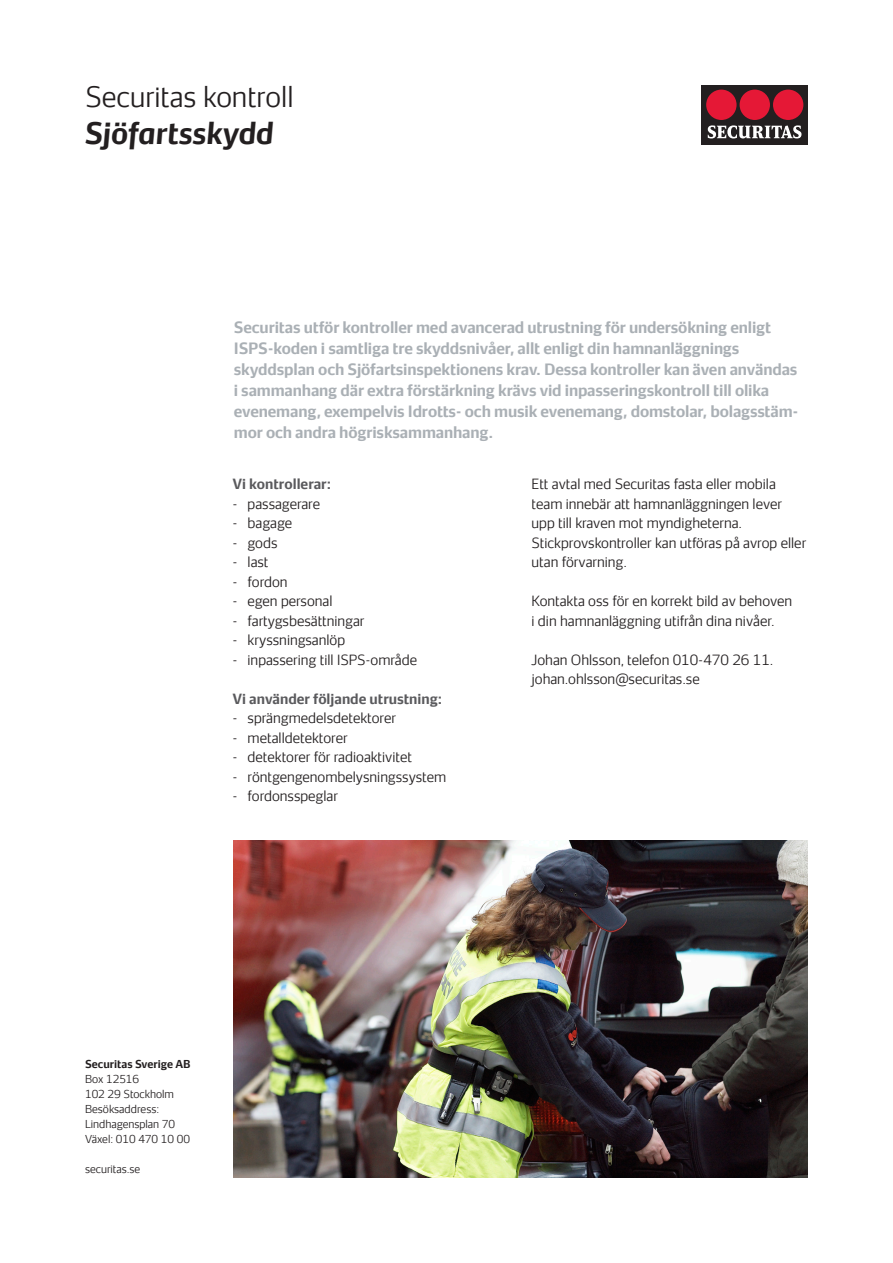
<style>
.page{position:relative;width:893px;height:1263px;background:#fff}
.page>*{position:absolute;margin:0;border:0;box-sizing:border-box;transform-origin:0 0}
.Heading_1_light_Ital{font:italic 700 28.5px "Securitas Sans TT";color:#231f20}
.Heading_1_light_Ital-2{font:300 27px "Securitas Sans TT";color:#231f20}
.Preamble_grey{font:700 15px/21px "Securitas Sans TT";letter-spacing:-.01em;color:#aab0b5}
.Body_copy{font:300 13.5px/19.5px "Securitas Sans TT";color:#231f20}
.Body_copy-2{font:700 13.5px "Securitas Sans TT";color:#5a5a5d}
.t1{font:300 10.5px "Securitas Sans TT";color:#231f20}
.Securitas_Sans_Light{font:700 10.5px "Securitas Sans TT";color:#231f20}
</style>
<div class="page">
<div style="left:702px;top:85px;width:106px;height:59px;background:#231f20"></div>
<div style="left:706px;top:90px;width:31px;height:30px;background:#e51836;border-radius:50%"></div>
<div style="left:773px;top:90px;width:30px;height:30px;background:#e51836;border-radius:50%"></div>
<div style="left:740px;top:90px;width:30px;height:30px;background:#e51836;border-radius:50%"></div>
<svg style="left:708px;top:125px;width:93px;height:13px"></svg>
<img style="left:234px;top:840px;width:574px;height:338px">
<p class="Heading_1_light_Ital-2" style="left:85px;top:74px;width:210px">Securitas kontroll</p>
<p class="Heading_1_light_Ital" style="left:85px;top:109px;width:190px">Sjöfartsskydd</p>
<p class="Preamble_grey" style="left:234px;top:315px;width:566px">Securitas utför kontroller med avancerad utrustning för undersökning enligt ISPS-koden i samtliga tre skyddsnivåer, allt enligt din hamnanläggnings skyddsplan och Sjöfartsinspektionens krav. Dessa kontroller kan även användas i sammanhang där extra förstärkning krävs vid inpasseringskontroll till olika evenemang, exempelvis Idrotts- och musik evenemang, domstolar, bolagsstäm&shy;mor och andra högrisksammanhang.</p>
<p class="Body_copy-2" style="left:233px;top:472px;width:100px">Vi kontrollerar:</p>
<p class="Body_copy" style="left:233px;top:492px;width:89px">- passagerare</p>
<p class="Body_copy" style="left:233px;top:512px;width:61px">- bagage</p>
<p class="Body_copy" style="left:233px;top:531px;width:46px">- gods</p>
<p class="Body_copy" style="left:233px;top:551px;width:37px">- last</p>
<p class="Body_copy" style="left:233px;top:570px;width:56px">- fordon</p>
<p class="Body_copy" style="left:233px;top:590px;width:101px">- egen personal</p>
<p class="Body_copy" style="left:233px;top:609px;width:133px">- fartygsbesättningar</p>
<p class="Body_copy" style="left:233px;top:629px;width:114px">- kryssningsanlöp</p>
<p class="Body_copy" style="left:233px;top:648px;width:186px">- inpassering till ISPS-område</p>
<p class="Body_copy-2" style="left:233px;top:687px;width:211px">Vi använder följande utrustning:</p>
<p class="Body_copy" style="left:233px;top:707px;width:165px">- sprängmedelsdetektorer</p>
<p class="Body_copy" style="left:233px;top:726px;width:117px">- metalldetektorer</p>
<p class="Body_copy" style="left:233px;top:746px;width:181px">- detektorer för radioaktivitet</p>
<p class="Body_copy" style="left:233px;top:765px;width:215px">- röntgengenombelysningssystem</p>
<p class="Body_copy" style="left:233px;top:785px;width:107px">- fordonsspeglar</p>
<p class="Body_copy" style="left:531px;top:473px;width:276px">Ett avtal med Securitas fasta eller mobila team innebär att hamnanläggningen lever upp till kraven mot myndigheterna.<br>Stickprovskontroller kan utföras på avrop eller utan förvarning.</p>
<p class="Body_copy" style="left:531px;top:590px;width:262px">Kontakta oss för en korrekt bild av behoven i din hamnanläggning utifrån dina nivåer.</p>
<p class="Body_copy" style="left:531px;top:648px;width:243px">Johan Ohlsson, telefon 010-470 26 11. johan.ohlsson@securitas.se</p>
<p class="Securitas_Sans_Light" style="left:85px;top:1055px;width:107px">Securitas Sverige AB</p>
<p class="t1" style="left:85px;top:1070px;width:56px">Box 12516</p>
<p class="t1" style="left:85px;top:1085px;width:90px">102 29 Stockholm</p>
<p class="t1" style="left:85px;top:1100px;width:76px">Besöksaddress:</p>
<p class="t1" style="left:85px;top:1115px;width:92px">Lindhagensplan 70</p>
<p class="t1" style="left:85px;top:1130px;width:107px">Växel: 010 470 10 00</p>
<p class="t1" style="left:85px;top:1160px;width:57px">securitas.se</p>
</div>
